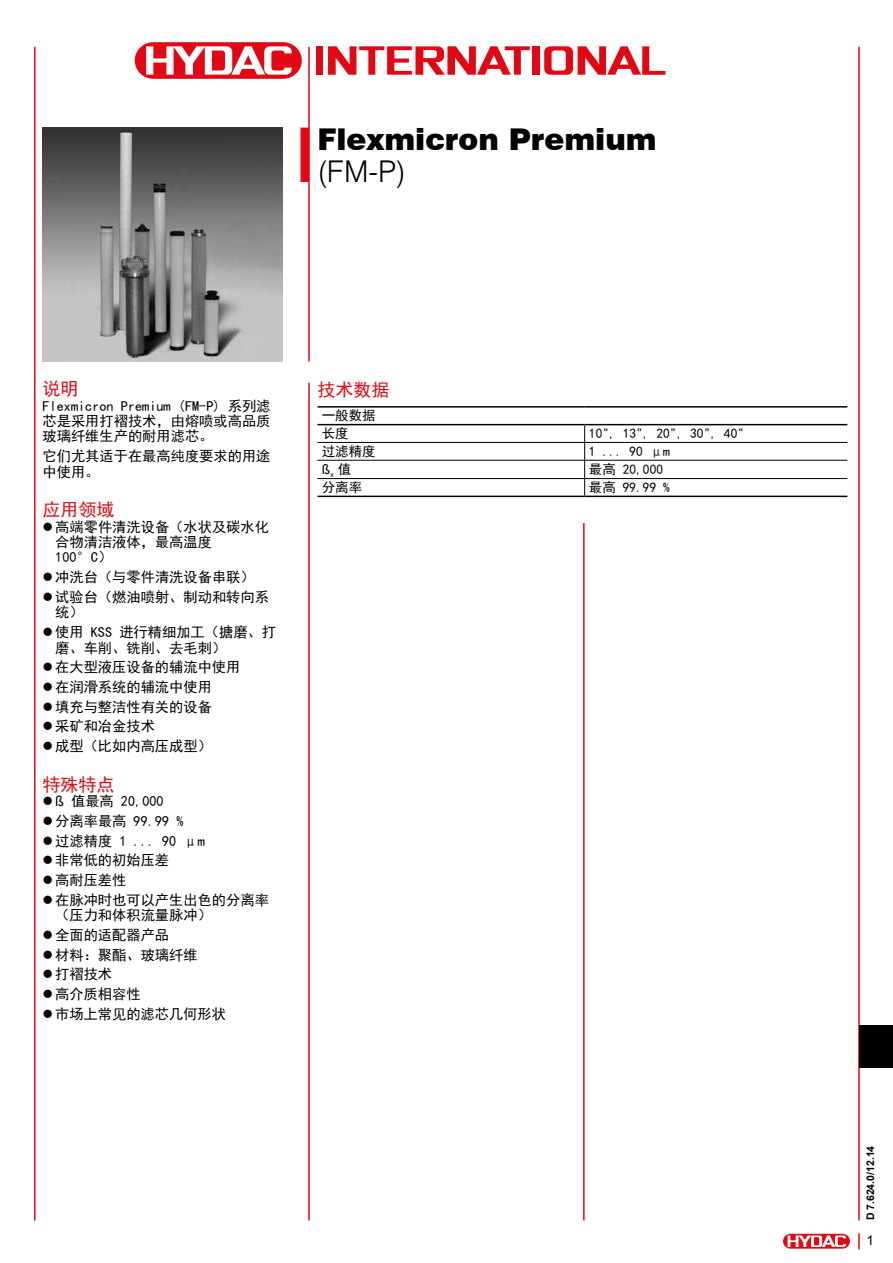
<style>
.page{position:relative;width:893px;height:1263px;background:#fff}
.page>*{position:absolute;margin:0;border:0;box-sizing:border-box;transform-origin:0 0}
.t1{font:900 30px "Swiss 721 BT";color:#000}
.t2{font:300 30px "Swiss 721 BT";color:#000}
.t3{font:18px "Sim Hei";color:#e30613}
.t4{font:14.25px/19.6px "Sim Hei";color:#000}
.t5{font:13.5px/17.9px "Sim Hei";color:#000}
.t6{font:13.5px "Arial";color:#000}
.t7{font:700 10.5px "Arial";color:#000}
.s1{font-family:"Arial"}
.s2{font-family:"Sim Hei"}
</style>
<div class="page">
<hr style="left:34px;top:47px;width:2px;height:1173px;background:#e30613">
<hr style="left:858px;top:47px;width:2px;height:1173px;background:#e30613">
<div style="left:782px;top:1233px;width:68px;height:16px;border:1px solid #fff;border-radius:7px"></div>
<svg style="left:783px;top:1234px;width:67px;height:14px"></svg>
<svg style="left:788px;top:1235px;width:58px;height:12px"></svg>
<svg style="left:858px;top:1233px;width:2px;height:16px"></svg>
<div style="left:859px;top:1025px;width:34px;height:42px;background:#000"></div>
<div style="left:133px;top:41px;width:170px;height:39px;border:3px solid #fff;border-radius:18px"></div>
<div style="left:135px;top:42px;width:167px;height:37px;background:#e30613;border-radius:18px"></div>
<svg style="left:146px;top:46px;width:146px;height:29px"></svg>
<div style="left:317px;top:46px;width:6px;height:29px;background:#e30613"></div>
<div style="left:532px;top:46px;width:8px;height:29px;background:#e30613"></div>
<svg style="left:544px;top:46px;width:121px;height:29px"></svg>
<svg style="left:328px;top:46px;width:202px;height:29px"></svg>
<hr style="left:308px;top:47px;width:2px;height:314px;background:#e30613">
<hr style="left:308px;top:383px;width:2px;height:837px;background:#e30613">
<div style="left:300px;top:128px;width:9px;height:54px;background:#e30613;border:2px solid #e30613"></div>
<hr style="left:583px;top:523px;width:2px;height:697px;background:#e30613">
<hr style="left:317px;top:406px;width:268px;height:2px;background:#000">
<hr style="left:585px;top:406px;width:262px;height:2px;background:#000">
<hr style="left:317px;top:424px;width:268px;height:1px;background:#000">
<hr style="left:585px;top:424px;width:262px;height:1px;background:#000">
<hr style="left:317px;top:442px;width:268px;height:1px;background:#000">
<hr style="left:585px;top:442px;width:262px;height:1px;background:#000">
<hr style="left:317px;top:460px;width:268px;height:1px;background:#000">
<hr style="left:585px;top:460px;width:262px;height:1px;background:#000">
<hr style="left:317px;top:478px;width:268px;height:1px;background:#000">
<hr style="left:585px;top:478px;width:262px;height:1px;background:#000">
<svg style="left:584px;top:425px;width:1px;height:71px"></svg>
<hr style="left:317px;top:496px;width:268px;height:1px;background:#000">
<hr style="left:585px;top:496px;width:262px;height:1px;background:#000">
<img style="left:43px;top:128px;width:240px;height:233px">
<h1 class="t1" style="left:317px;top:121px;width:341px">Flexmicron Premium</h1>
<h1 class="t2" style="left:317px;top:153px;width:90px">(FM-P)</h1>
<p class="t3" style="left:43px;top:380px;width:37px">说明</p>
<p class="t4" style="left:43px;top:398px;width:230px;line-height:15.5px;text-align:justify">Flexmicron Premium (FM-P) 系列滤芯是采用打褶技术，由熔喷或高品质玻璃纤维生产的耐用滤芯。</p>
<p class="t4" style="left:43px;top:448px;width:230px;line-height:15.5px">它们尤其适于在最高纯度要求的用途中使用。</p>
<p class="t3" style="left:43px;top:501px;width:73px">应用领域</p>
<p class="t4" style="left:55px;top:519px;width:215px;line-height:15.5px">高端零件清洗设备（水状及碳水化合物清洁液体，最高温度<br>100°C）</p>
<p class="t4" style="left:55px;top:567px;width:215px">冲洗台（与零件清洗设备串联）试验台（燃油喷射、制动和转向系</p>
<p class="t4" style="left:55px;top:602px;width:222px">统）<br>使用 KSS 进行精细加工（搪磨、打</p>
<p class="t4" style="left:55px;top:638px;width:187px">磨、车削、铣削、去毛刺）在大型液压设备的辅流中使用在润滑系统的辅流中使用<br>填充与整洁性有关的设备<br>采矿和冶金技术<br>成型（比如内高压成型）</p>
<p class="t3" style="left:43px;top:775px;width:73px">特殊特点</p>
<p class="t4" style="left:55px;top:791px;width:215px"><span class="s1">ß</span> 值最高 20,000<br>分离率最高 99.99 %<br>过滤精度 1 ... 90 µm<br>非常低的初始压差<br>高耐压差性<br>在脉冲时也可以产生出色的分离率</p>
<p class="t4" style="left:55px;top:905px;width:173px">（压力和体积流量脉冲）全面的适配器产品<br>材料：聚酯、玻璃纤维<br>打褶技术<br>高介质相容性<br>市场上常见的滤芯几何形状</p>
<p class="t3" style="left:317px;top:380px;width:73px">技术数据</p>
<p class="t5" style="left:322px;top:407px;width:55px">一般数据长度</p>
<p class="t5" style="left:589px;top:424px;width:157px">10", 13", 20", 30", 40"</p>
<p class="t5" style="left:322px;top:442px;width:55px">过滤精度</p>
<p class="t5" style="left:589px;top:442px;width:82px">1 ... 90 µm</p>
<p class="t6" style="left:322px;top:461px;width:31px">ß<sub>x</sub> <span class="s2">值</span></p>
<p class="t5" style="left:589px;top:460px;width:76px">最高 20,000</p>
<p class="t5" style="left:322px;top:478px;width:42px">分离率</p>
<p class="t5" style="left:589px;top:478px;width:82px">最高 99.99 %</p>
<p class="t7" style="left:863px;top:1220px;width:76px;rotate:-90deg">D 7.624.0/12.14</p>
<p class="t6" style="left:867px;top:1231px;width:9px">1</p>
</div>
